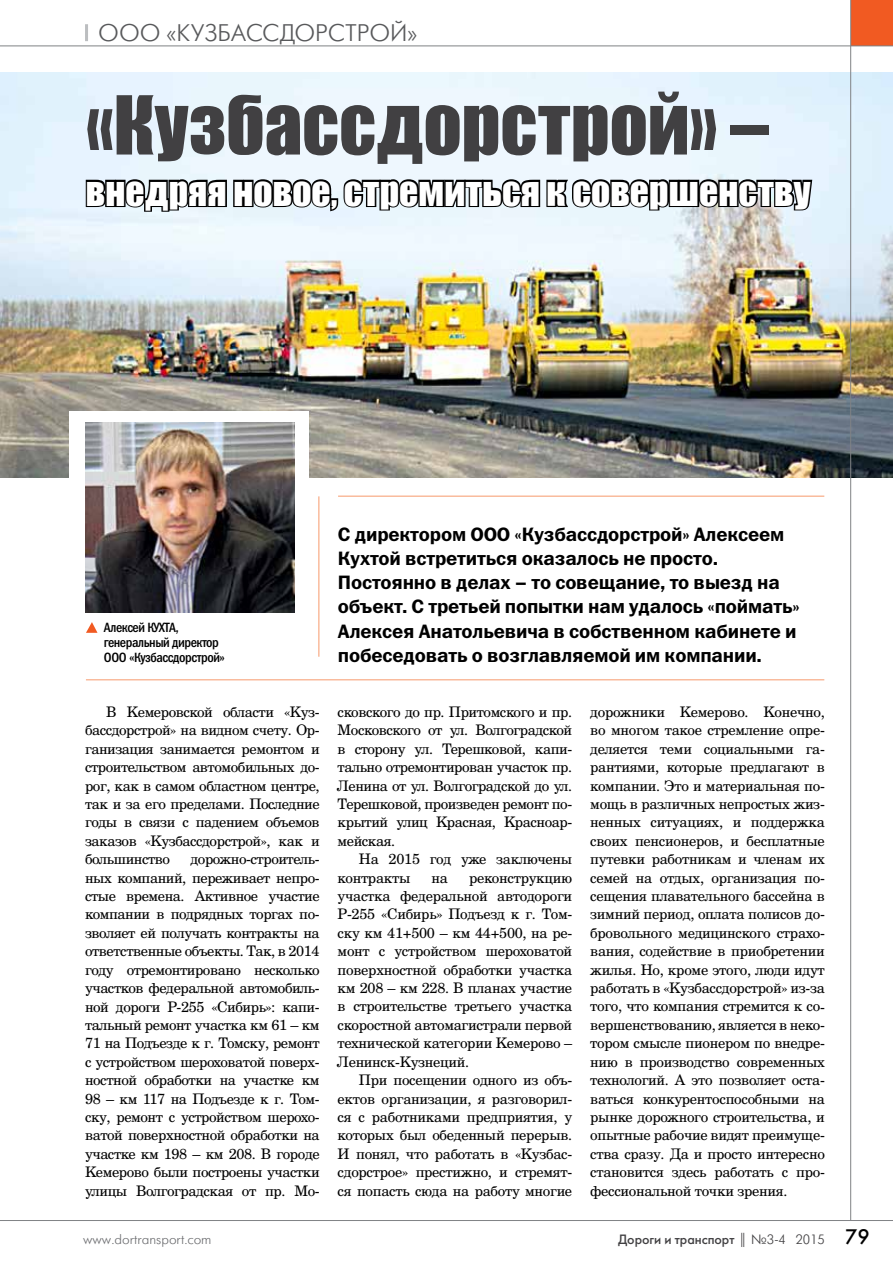
<style>
.page{position:relative;width:893px;height:1263px;background:#fff}
.page>*{position:absolute;margin:0;border:0;box-sizing:border-box;transform-origin:0 0}
.t1{font:75px "Impact";color:#414042}
.t2{font:37.5px "Impact";letter-spacing:.005em;color:#fff}
.t3{font:24px "Futura Futuris Light C";letter-spacing:-.005em;color:#58595b}
.t4{font:19.5px/24.3px "Franklin Gothic Demi C";letter-spacing:-.01em;color:#000}
.t5{font:14.55px/18.5px "AG New Handbook C";letter-spacing:-.02em;color:#000;text-align:justify}
.t6{font:13.5px/15px "Franklin Gothic Medi Cond C";letter-spacing:-.03em;color:#000}
.t7{font:13.5px "Futura Futuris C";color:#414042}
.t8{font:13.5px "Futura Futuris Light C";color:#6d6e71}
.s1{font-family:"Futura Futuris Light C"}
.s2{font-size:21px;color:#000}
</style>
<div class="page">
<img style="left:0;top:72px;width:893px;height:405px">
<svg style="left:86px;top:622px;width:12px;height:11px"></svg>
<hr style="left:319px;top:496px;width:1px;height:161px;background:#f79a6c">
<svg style="left:79px;top:156px;width:735px;height:69px;background:#b3bbc0"></svg>
<hr style="left:338px;top:496px;width:486px;height:1px;background:#f79a6c">
<hr style="left:86px;top:679px;width:738px;height:1px;background:#f79a6c">
<div style="left:69px;top:411px;width:239px;height:84px;background:#fff"></div>
<img style="left:86px;top:422px;width:208px;height:190px">
<div style="left:851px;top:0;width:42px;height:46px;background:#f15a22"></div>
<hr style="left:0;top:1220px;width:893px;height:1px;background:#808285">
<hr style="left:0;top:46px;width:893px;height:1px;background:#808285">
<hr style="left:850px;top:0;width:1px;height:1220px;background:#808285">
<hr style="left:85px;top:24px;width:3px;height:17px;background:#bcbec0">
<h3 class="t3" style="left:98px;top:20px;width:321px">ООО «КУЗБАССДОРСТРОЙ»</h3>
<h1 class="t1" style="left:86px;top:67px;width:684px">«Кузбассдорстрой» –</h1>
<h2 class="t2" style="left:86px;top:162px;width:726px">внедряя новое, стремиться к совершенству</h2>
<p class="t6" style="left:104px;top:619px;width:123px">Алексей КУХТА, генеральный директор<br>ООО «Кузбассдорстрой»</p>
<p class="t5" style="left:85px;top:702px;width:236px;text-indent:21px">В Кемеровской области «Куз&shy;бассдорстрой» на видном счету. Ор&shy;ганизация занимается ремонтом и строительством автомобильных до&shy;рог, как в самом областном центре, так и за его пределами. Последние годы в связи с падением объемов заказов «Кузбассдорстрой», как и большинство</p>
<p class="t5" style="left:85px;top:849px;width:236px;text-indent:105px">дорожно-строитель&shy;ных компаний, переживает непро&shy;стые времена. Активное участие компании в подрядных торгах по&shy;зволяет ей получать контракты на ответственные объекты. Так, в 2014 году отремонтировано несколько участков федеральной автомобиль&shy;ной дороги Р-255 «Сибирь»: капи&shy;тальный ремонт участка км 61 – км 71 на Подъезде к г. Томску, ремонт с устройством шероховатой поверх&shy;ностной обработки на участке км 98 – км 117 на Подъезде к г. Том&shy;ску, ремонт с устройством шерохо&shy;ватой поверхностной обработки на участке км 198 – км 208. В городе Кемерово были построены участки улицы Волгоградская от пр. Мо-</p>
<p class="t4" style="left:338px;top:521px;width:463px">С директором ООО «Кузбассдорстрой» Алексеем Кухтой встретиться оказалось не просто.<br>Постоянно в делах – то совещание, то выезд на объект. С третьей попытки нам удалось «поймать» Алексея Анатольевича в собственном кабинете и побеседовать о возглавляемой им компании.</p>
<p class="t5" style="left:338px;top:702px;width:236px">сковского до пр. Притомского и пр.<br>Московского от ул. Волгоградской в сторону ул. Терешковой, капи&shy;тально отремонтирован участок пр.<br>Ленина от ул. Волгоградской до ул.<br>Терешковой, произведен ремонт по&shy;крытий улиц Красная, Красноар&shy;мейская.</p>
<p class="t5" style="left:338px;top:849px;width:236px;text-indent:21px">На 2015 год уже заключены контракты</p>
<p class="t5" style="left:338px;top:868px;width:236px;text-indent:131px">реконструкцию участка федеральной автодороги Р-255 «Сибирь» Подъезд к г. Том&shy;ску км 41+500 – км 44+500, на ре&shy;монт с устройством шероховатой поверхностной обработки участка км 208 – км 228. В планах участие в строительстве третьего участка скоростной автомагистрали первой технической категории Кемерово – Ленинск-Кузнеций.</p>
<p class="t5" style="left:338px;top:1070px;width:236px;text-indent:21px">При посещении одного из объ&shy;ектов организации, я разговорил&shy;ся с работниками предприятия, у которых был обеденный перерыв.<br>И понял, что работать в «Кузбас&shy;сдорстрое» престижно, и стремят&shy;ся попасть сюда на работу многие</p>
<p class="t5" style="left:432px;top:868px;width:18px">на</p>
<p class="t5" style="left:590px;top:702px;width:236px">дорожники Кемерово. Конечно, во многом такое стремление опре&shy;деляется теми социальными га&shy;рантиями, которые предлагают в компании. Это и материальная по&shy;мощь в различных непростых жиз&shy;ненных ситуациях, и поддержка своих пенсионеров, и бесплатные путевки работникам и членам их семей на отдых, организация по&shy;сещения плавательного бассейна в зимний период, оплата полисов до&shy;бровольного медицинского страхо&shy;вания, содействие в приобретении жилья. Но, кроме этого, люди идут работать в «Кузбассдорстрой» из-за того, что компания стремится к со&shy;вершенствованию, является в неко&shy;тором смысле пионером по внедре&shy;нию в производство современных технологий. А это позволяет оста&shy;ваться конкурентоспособными на рынке дорожного строительства, и опытные рабочие видят преимуще&shy;ства сразу. Да и просто интересно становится здесь работать с про&shy;фессиональной точки зрения.</p>
<p class="t8" style="left:83px;top:1232px;width:130px">www.dortransport.com</p>
<p class="t7" style="left:618px;top:1231px;width:253px">Дороги и транспорт <span class="s1">|| №3-4 2015</span> <span class="s2">79</span></p>
</div>
